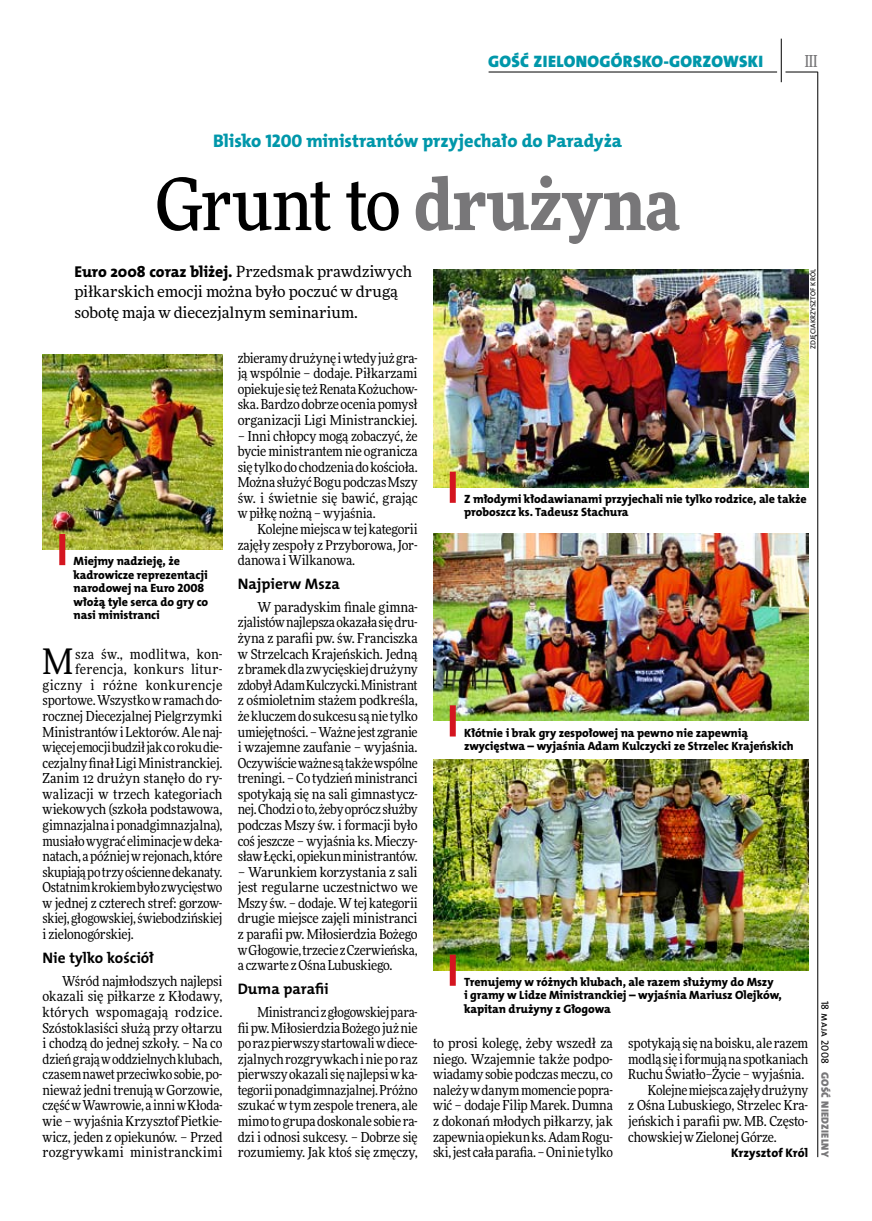
<style>
.page{position:relative;width:872px;height:1221px;background:#fff}
.page>*{position:absolute;margin:0;border:0;box-sizing:border-box;transform-origin:0 0}
.t1{font:500 72px "Freeday Narrow";letter-spacing:-.03em;color:#000}
.t2{font:35.25px "Freeday Narrow News";color:#000}
.t3{font:18.3px "The Mix HP8 Ex Bld";letter-spacing:-.005em;color:#0097aa}
.t4{font:16.65px "The Mix HP9 Blk";letter-spacing:.02em;color:#0097aa}
.t5{font:500 16.5px "Freeday Narrow";color:#787779;scale:.9 1}
.t6{font:15.75px "The Mix HP8 Ex Bld";letter-spacing:.005em;color:#000}
.t7{font:15.45px/20.4px "Freeday News";letter-spacing:-.005em;color:#000}
.t8{font:15.3px "The Mix HP7 Bld";color:#000}
.t9{font:13.8px/15.6px "Freeday Narrow News";letter-spacing:-.01em;color:#000;text-align:justify}
.t10{font:13.8px "Freeday Narrow News";letter-spacing:.02em;color:#000}
.t11{font:13.8px "Freeday Narrow News";letter-spacing:.015em;color:#000}
.t12{font:12.45px "The Mix HP8 Ex Bld";color:#000}
.t13{font:12px/13.5px "The Mix HP8 Ex Bld";letter-spacing:-.005em;color:#000}
.t14{font:10.5px "The Mix HP9 Blk";letter-spacing:.025em;color:#787779}
.t15{font:10.5px "The Mix HP5 Plain";letter-spacing:.015em;color:#000}
.t16{font:7.2px "The Mix HP5 Plain";letter-spacing:.015em;color:#000}
.s1{font-weight:900;color:#787779}
.s2{font-family:"Freeday News";font-size:15.45px}
</style>
<div class="page">
<hr style="left:817px;top:72px;width:1px;height:1084px;background:#000">
<hr style="left:781px;top:39px;width:1px;height:43px;background:#000">
<hr style="left:785px;top:72px;width:32px;height:1px;background:#000">
<hr style="left:488px;top:72px;width:289px;height:1px;background:#000">
<img style="left:43px;top:354px;width:179px;height:195px">
<img style="left:433px;top:759px;width:375px;height:211px">
<img style="left:433px;top:269px;width:375px;height:218px">
<img style="left:433px;top:534px;width:375px;height:187px">
<div style="left:450px;top:471px;width:6px;height:32px;background:#d4151f"></div>
<div style="left:450px;top:705px;width:6px;height:31px;background:#d4151f"></div>
<div style="left:450px;top:954px;width:6px;height:31px;background:#d4151f"></div>
<div style="left:59px;top:534px;width:6px;height:31px;background:#d4151f"></div>
<p class="t4" style="left:488px;top:50px;width:276px">GOŚĆ ZIELONOGÓRSKO-GORZOWSKI</p>
<p class="t5" style="left:804px;top:50px;width:16px">III</p>
<h3 class="t3" style="left:213px;top:129px;width:410px">Blisko 1200 ministrantów przyjechało do Paradyża</h3>
<h1 class="t1" style="left:155px;top:159px;width:526px">Grunt to <span class="s1">drużyna</span></h1>
<p class="t6" style="left:74px;top:261px;width:339px">Euro 2008 coraz bliżej. <span class="s2">Przedsmak prawdziwych</span></p>
<p class="t7" style="left:74px;top:281px;width:325px">piłkarskich emocji można było poczuć w drugą sobotę maja w diecezjalnym seminarium.</p>
<p class="t16" style="left:808px;top:349px;width:81px;rotate:-90deg">zdjęciaKrzysztof Król</p>
<p class="t13" style="left:74px;top:554px;width:136px">Miejmy nadzieję, że kadrowicze reprezentacji narodowej na Euro 2008 włożą tyle serca do gry co nasi ministranci</p>
<h2 class="t2" style="left:43px;top:640px;width:32px">M</h2>
<p class="t10" style="left:75px;top:645px;width:149px">sza św., modlitwa, kon-</p>
<p class="t11" style="left:75px;top:660px;width:149px">ferencja, konkurs litur-</p>
<p class="t10" style="left:43px;top:676px;width:181px">giczny i różne konkurencje</p>
<p class="t9" style="left:43px;top:692px;width:181px">sportowe. Wszystko wramach do-</p>
<p class="t9" style="left:43px;top:708px;width:181px">rocznej Diecezjalnej Pielgrzymki</p>
<p class="t9" style="left:43px;top:723px;width:181px">Ministrantów i Lektorów. Ale naj-</p>
<p class="t9" style="left:43px;top:739px;width:181px">więcej emocji budził jak co roku die-</p>
<p class="t9" style="left:43px;top:754px;width:181px">cezjalny finał Ligi Ministranckiej.</p>
<p class="t9" style="left:43px;top:770px;width:181px">Zanim 12 drużyn stanęło do ry-</p>
<p class="t9" style="left:43px;top:786px;width:181px">walizacji w trzech kategoriach</p>
<p class="t9" style="left:43px;top:801px;width:181px">wiekowych (szkoła podstawowa,</p>
<p class="t9" style="left:43px;top:817px;width:181px">gimnazjalna iponadgimnazjalna),</p>
<p class="t9" style="left:43px;top:832px;width:181px">musiało wygrać eliminacje wdeka-</p>
<p class="t9" style="left:43px;top:848px;width:181px">natach, apóźniej wrejonach, które</p>
<p class="t9" style="left:43px;top:863px;width:181px">skupiają po trzy ościenne dekanaty.</p>
<p class="t9" style="left:43px;top:879px;width:181px">Ostatnim krokiem było zwycięstwo</p>
<p class="t9" style="left:43px;top:895px;width:181px">w jednej z czterech stref: gorzow-</p>
<p class="t9" style="left:43px;top:910px;width:181px">skiej, głogowskiej, świebodzińskiej</p>
<p class="t9" style="left:43px;top:926px;width:93px">i zielonogórskiej.</p>
<p class="t8" style="left:43px;top:948px;width:113px">Nie tylko kościół</p>
<p class="t9" style="left:43px;top:972px;width:181px;text-indent:20px">Wśród najmłodszych najlepsi okazali się piłkarze z Kłodawy, których wspomagają rodzice.<br>Szóstoklasiści służą przy ołtarzu i chodzą do jednej szkoły. – Na co dzień grają woddzielnych klubach, czasem nawet przeciwko sobie, po&shy;nieważ jedni trenują wGorzowie, część wWawrowie, ainni wKłoda&shy;wie – wyjaśnia Krzysztof Pietkie&shy;wicz, jeden z opiekunów. – Przed rozgrywkami ministranckimi</p>
<p class="t9" style="left:238px;top:350px;width:181px">zbieramy drużynę iwtedy już gra&shy;ją wspólnie – dodaje. Piłkarzami opiekuje się też Renata Kożuchow&shy;ska. Bardzo dobrze ocenia pomysł organizacji Ligi Ministranckiej.</p>
<p class="t9" style="left:238px;top:427px;width:181px">– Inni chłopcy mogą zobaczyć, że bycie ministrantem nie ogranicza się tylko do chodzenia do kościoła.<br>Można służyć Bogu podczas Mszy św. i świetnie się bawić, grając wpiłkę nożną – wyjaśnia.</p>
<p class="t9" style="left:238px;top:521px;width:181px;text-indent:20px">Kolejne miejsca wtej kategorii zajęły zespoły z Przyborowa, Jor&shy;danowa iWilkanowa.</p>
<p class="t8" style="left:238px;top:574px;width:104px">Najpierw Msza</p>
<p class="t9" style="left:238px;top:599px;width:181px;text-indent:20px">W paradyskim finale gimna&shy;zjalistów najlepsza okazała się dru&shy;żyna z parafii pw. św. Franciszka w Strzelcach Krajeńskich. Jedną zbramek dla zwycięskiej drużyny zdobył Adam Kulczycki. Ministrant z ośmioletnim stażem podkreśla, że kluczem do sukcesu są nie tylko umiejętności. – Ważne jest zgranie i wzajemne zaufanie – wyjaśnia.<br>Oczywiście ważne są także wspólne treningi. – Co tydzień ministranci spotykają się na sali gimnastycz&shy;nej. Chodzi oto, żeby oprócz służby podczas Mszy św. i formacji było coś jeszcze – wyjaśnia ks. Mieczy&shy;sław Łęcki, opiekun ministrantów.</p>
<p class="t9" style="left:238px;top:863px;width:181px">– Warunkiem korzystania z sali jest regularne uczestnictwo we Mszy św. – dodaje. W tej kategorii drugie miejsce zajęli ministranci z parafii pw. Miłosierdzia Bożego wGłogowie, trzecie zCzerwieńska, a czwarte zOśna Lubuskiego.</p>
<p class="t8" style="left:238px;top:979px;width:92px">Duma parafii</p>
<p class="t9" style="left:238px;top:1004px;width:181px;text-indent:20px">Ministranci zgłogowskiej para&shy;fii pw. Miłosierdzia Bożego już nie po raz pierwszy startowali wdiece&shy;zjalnych rozgrywkach inie po raz pierwszy okazali się najlepsi wka&shy;tegorii ponadgimnazjalnej. Próżno szukać w tym zespole trenera, ale mimo to grupa doskonale sobie ra&shy;dzi i odnosi sukcesy. – Dobrze się rozumiemy. Jak ktoś się zmęczy,</p>
<p class="t13" style="left:464px;top:492px;width:344px">Z młodymi kłodawianami przyjechali nie tylko rodzice, ale także proboszcz ks. Tadeusz Stachura</p>
<p class="t13" style="left:464px;top:725px;width:331px">Kłótnie i brak gry zespołowej na pewno nie zapewnią zwycięstwa – wyjaśnia Adam Kulczycki ze Strzelec Krajeńskich</p>
<p class="t13" style="left:464px;top:975px;width:319px">Trenujemy w różnych klubach, ale razem służymy do Mszy<br>i gramy w Lidze Ministranckiej – wyjaśnia Mariusz Olejków, kapitan drużyny z Głogowa</p>
<p class="t9" style="left:433px;top:1035px;width:181px">to prosi kolegę, żeby wszedł za niego. Wzajemnie także podpo&shy;wiadamy sobie podczas meczu, co należy wdanym momencie popra&shy;wić – dodaje Filip Marek. Dumna z dokonań młodych piłkarzy, jak zapewnia opiekun ks. Adam Rogu&shy;ski, jest cała parafia. – Oni nie tylko</p>
<p class="t9" style="left:628px;top:1035px;width:181px">spotykają się na boisku, ale razem</p>
<p class="t9" style="left:628px;top:1050px;width:181px">modlą się iformują na spotkaniach</p>
<p class="t9" style="left:628px;top:1066px;width:178px">Ruchu Światło–Życie – wyjaśnia.</p>
<p class="t9" style="left:648px;top:1081px;width:162px">Kolejne miejsca zajęły drużyny</p>
<p class="t9" style="left:628px;top:1097px;width:181px">z Ośna Lubuskiego, Strzelec Kra-</p>
<p class="t9" style="left:628px;top:1112px;width:181px">jeńskich i parafii pw. MB. Często-</p>
<p class="t9" style="left:628px;top:1128px;width:150px">chowskiej w Zielonej Górze.</p>
<p class="t12" style="left:731px;top:1144px;width:79px">Krzysztof Król</p>
<p class="t15" style="left:832px;top:1000px;width:64px;rotate:90deg">18 maja 2008</p>
<p class="t14" style="left:832px;top:1071px;width:87px;rotate:90deg">GOŚĆ NIEDZIELNY</p>
</div>
